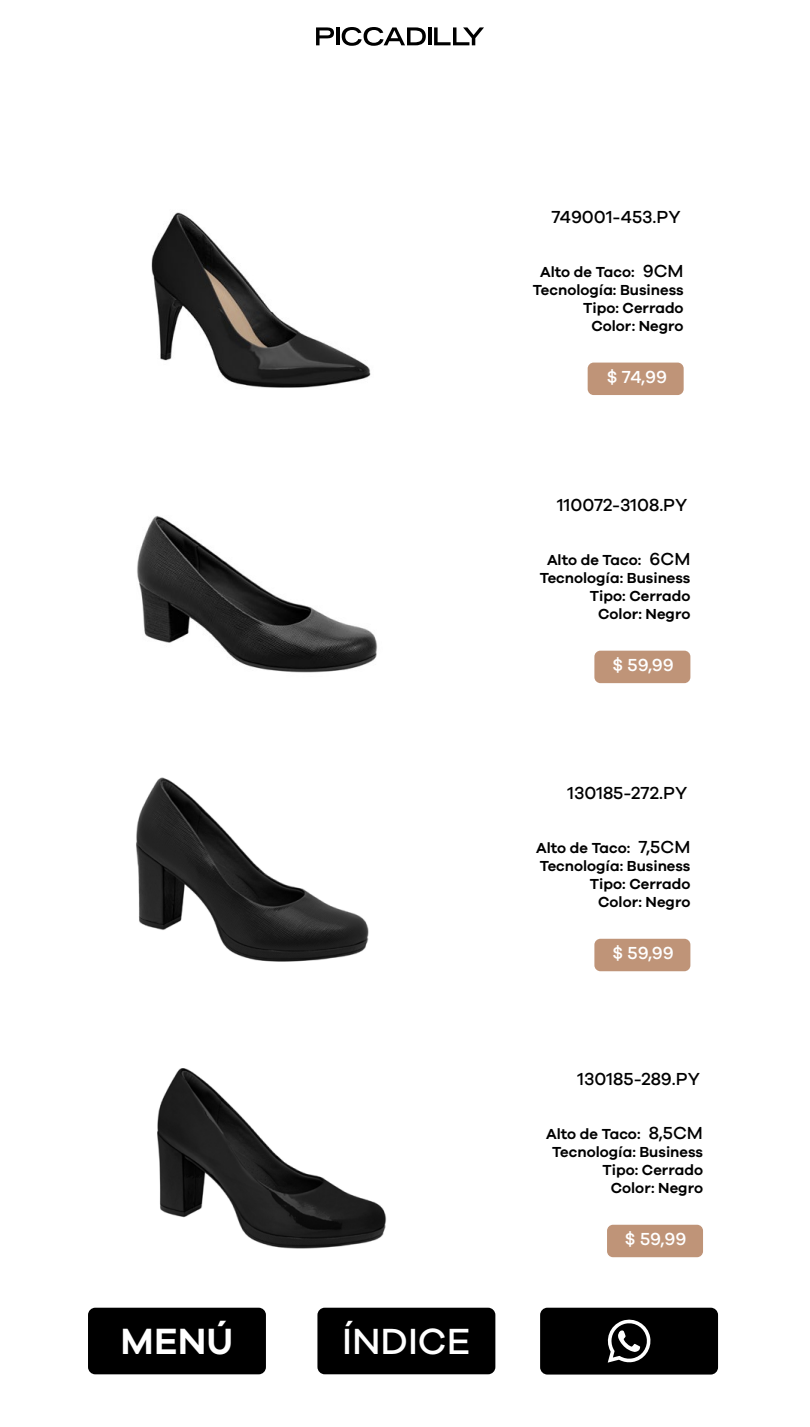
<style>
.page{position:relative;width:810px;height:1427px;background:#fff}
.page>*{position:absolute;margin:0;border:0;box-sizing:border-box;transform-origin:0 0}
.t1{font:600 37.65px "Galano Grotesque";color:#fff}
.t2{font:500 37.5px "Galano Grotesque";color:#fff}
.t3{font:500 18px "Galano Grotesque";color:#000}
.t4{font:500 18px "Galano Grotesque";color:#fff}
.t5{font:600 15px/18px "Galano Grotesque";color:#000;text-align:right}
.s1{font-weight:500;font-size:18px}
</style>
<div class="page">
<div style="left:88px;top:1307px;width:178px;height:67px;background:#000;border-radius:7px"></div>
<div style="left:317px;top:1307px;width:178px;height:67px;background:#000;border-radius:7px"></div>
<div style="left:540px;top:1307px;width:178px;height:67px;background:#000;border-radius:7px"></div>
<svg style="left:607px;top:1319px;width:44px;height:43px"></svg>
<svg style="left:342px;top:27px;width:84px;height:19px"></svg>
<svg style="left:316px;top:27px;width:18px;height:18px"></svg>
<hr style="left:336px;top:27px;width:4px;height:18px;background:#000">
<hr style="left:428px;top:27px;width:3px;height:18px;background:#000">
<svg style="left:434px;top:27px;width:50px;height:18px"></svg>
<div style="left:594px;top:650px;width:96px;height:33px;background:#bf9478;border-radius:6px"></div>
<div style="left:594px;top:938px;width:96px;height:33px;background:#bf9478;border-radius:6px"></div>
<img style="left:137px;top:516px;width:241px;height:157px">
<img style="left:136px;top:777px;width:233px;height:185px">
<div style="left:607px;top:1224px;width:96px;height:33px;background:#bf9478;border-radius:6px"></div>
<img style="left:157px;top:1068px;width:230px;height:181px">
<div style="left:588px;top:362px;width:96px;height:33px;background:#bf9478;border-radius:6px"></div>
<img style="left:151px;top:212px;width:220px;height:176px">
<h1 class="t1" style="left:121px;top:1318px;width:114px">MENÚ</h1>
<h2 class="t2" style="left:342px;top:1318px;width:130px">ÍNDICE</h2>
<p class="t3" style="left:551px;top:206px;width:131px">749001-453.PY</p>
<p class="t5" style="left:533px;top:262px;width:152px">Alto de Taco: <span class="s1">9CM<br></span>Tecnología: Business<br>Tipo: Cerrado<br>Color: Negro</p>
<p class="t4" style="left:607px;top:366px;width:62px">$ 74,99</p>
<p class="t3" style="left:557px;top:494px;width:132px">110072-3108.PY</p>
<p class="t5" style="left:540px;top:550px;width:152px">Alto de Taco: <span class="s1">6CM<br></span>Tecnología: Business<br>Tipo: Cerrado<br>Color: Negro</p>
<p class="t4" style="left:612px;top:654px;width:63px">$ 59,99</p>
<p class="t3" style="left:567px;top:782px;width:121px">130185-272.PY</p>
<p class="t5" style="left:536px;top:838px;width:156px">Alto de Taco: <span class="s1">7,5CM<br></span>Tecnología: Business<br>Tipo: Cerrado<br>Color: Negro</p>
<p class="t4" style="left:612px;top:942px;width:63px">$ 59,99</p>
<p class="t3" style="left:578px;top:1068px;width:124px">130185-289.PY</p>
<p class="t5" style="left:546px;top:1124px;width:158px">Alto de Taco: <span class="s1">8,5CM<br></span>Tecnología: Business<br>Tipo: Cerrado<br>Color: Negro</p>
<p class="t4" style="left:625px;top:1227px;width:63px">$ 59,99</p>
</div>
